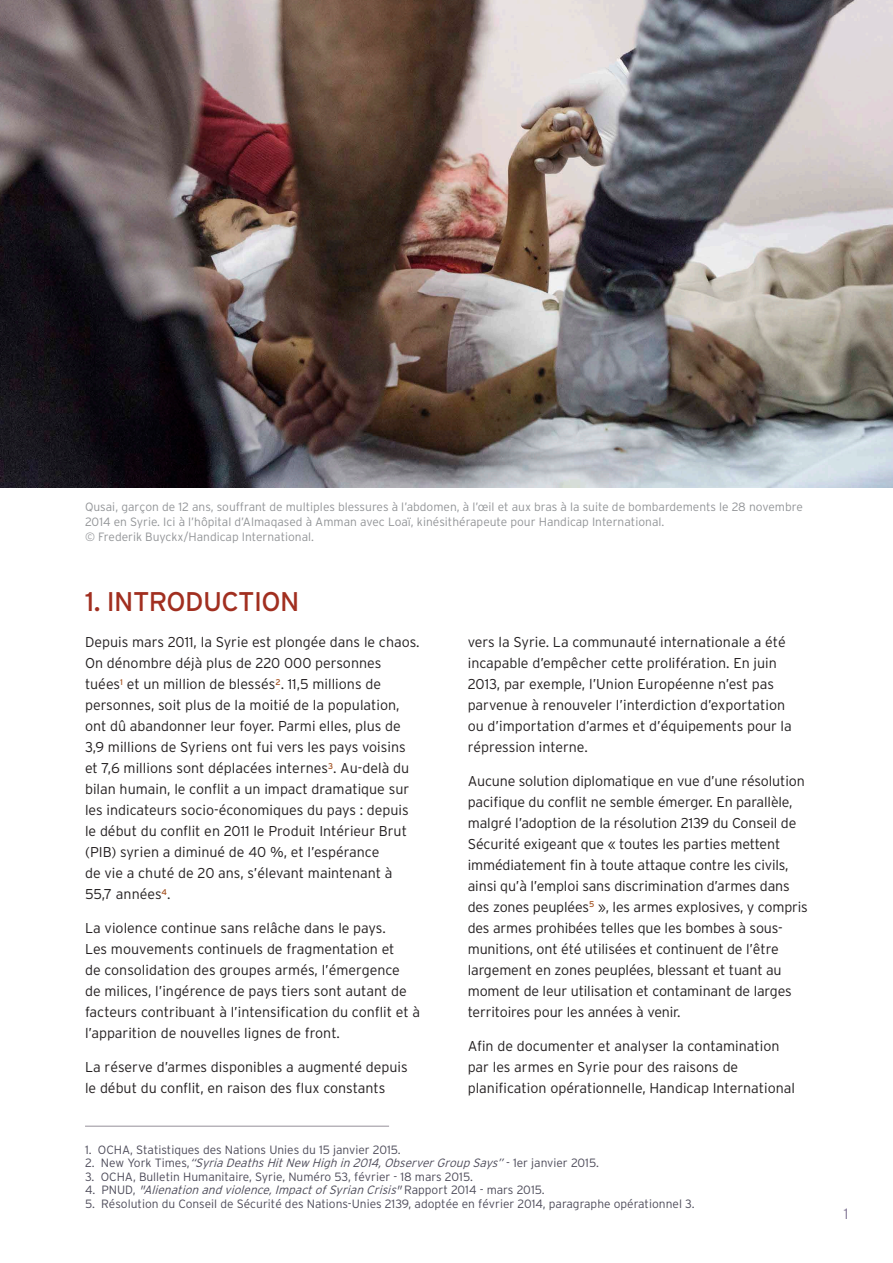
<style>
.page{position:relative;width:893px;height:1263px;background:#fff}
.page>*{position:absolute;margin:0;border:0;box-sizing:border-box;transform-origin:0 0}
.t1{font:27px "Interstate";letter-spacing:-.02em;color:#a12f20}
.t2{font:300 15px "Interstate";color:#817594}
.t3{font:300 14.25px/21px "Interstate";color:#231f20}
.t4{font:300 12px/13.5px "Interstate";color:#4e4c5a}
.t5{font:300 12px/15px "Interstate";color:#939598}
.s1{font-style:italic}
</style>
<div class="page">
<img style="left:0;top:0;width:893px;height:488px">
<hr style="left:85px;top:1126px;width:304px;height:1px;background:#958f99">
<p class="t5" style="left:85px;top:499px;width:719px">Qusai, garçon de 12 ans, souffrant de multiples blessures à l’abdomen, à l’œil et aux bras à la suite de bombardements le 28 novembre<br>2014 en Syrie. Ici à l’hôpital d’Almaqased à Amman avec Loaï, kinésithérapeute pour Handicap I nternational.<br>© Frederik Buyckx/Handicap I nternational.</p>
<h1 class="t1" style="left:85px;top:585px;width:216px">1. INTRODUCTION</h1>
<p class="t3" style="left:85px;top:632px;width:336px">Depuis mars 2011, la Syrie est plongée dans le chaos.<br>On dénombre déjà plus de 220 000 personnes tuées<sup>1</sup> et un million de blessés<sup>2</sup>. 11,5 millions de personnes, soit plus de la moitié de la population, ont dû abandonner leur foyer. Parmi elles, plus de 3,9 millions de Syriens ont fui vers les pays voisins et 7,6 millions sont déplacées internes<sup>3</sup>. Au-delà du bilan humain, le conflit a un impact dramatique sur les indicateurs socio-économiques du pays : depuis le début du conflit en 2011 le Produit I ntérieur Brut (PI B) syrien a diminué de 40 %, et l’espérance<br>de vie a chuté de 20 ans, s’élevant maintenant à 55,7 années<sup>4</sup>.</p>
<p class="t3" style="left:85px;top:917px;width:337px">La violence continue sans relâche dans le pays.<br>Les mouvements continuels de fragmentation et<br>de consolidation des groupes armés, l’émergence<br>de milices, l’ingérence de pays tiers sont autant de facteurs contribuant à l’intensification du conflit et à l’apparition de nouvelles lignes de front.</p>
<p class="t3" style="left:85px;top:1056px;width:324px">La réserve d’armes disponibles a augmenté depuis le début du conflit, en raison des flux constants</p>
<p class="t3" style="left:468px;top:632px;width:326px">vers la Syrie. La communauté internationale a été incapable d’empêcher cette prolifération. En juin 2013, par exemple, l’Union Européenne n’est pas parvenue à renouveler l’interdiction d’exportation ou d’importation d’armes et d’équipements pour la répression interne.</p>
<p class="t3" style="left:468px;top:770px;width:342px">Aucune solution diplomatique en vue d’une résolution pacifique du conflit ne semble émerger. En parallèle, malgré l’adoption de la résolution 2139 du Conseil de Sécurité exigeant que « toutes les parties mettent immédiatement fin à toute attaque contre les civils, ainsi qu’à l’emploi sans discrimination d’armes dans des zones peuplées<sup>5</sup> », les armes explosives, y compris des armes prohibées telles que les bombes à sous&shy;munitions, ont été utilisées et continuent de l’être largement en zones peuplées, blessant et tuant au moment de leur utilisation et contaminant de larges territoires pour les années à venir.</p>
<p class="t3" style="left:468px;top:1035px;width:329px">Afin de documenter et analyser la contamination par les armes en Syrie pour des raisons de planification opérationnelle, Handicap I nternational</p>
<p class="t4" style="left:85px;top:1143px;width:515px">1. OCHA, Statistiques des Nations Unies du 15 janvier 2015.<br>2 . N e w Yo r k T i m e s , <span class="s1">“SyriaDeathsHitNew Highin2014,ObserverGroupSays”</span>- 1 e r j a n v i e r 2 0 1 5 .</p>
<p class="t4" style="left:85px;top:1170px;width:461px">3. OCHA, Bulletin Humanitaire, Syrie, Numéro 53, février - 18 mars 2015.<br>4 . P N U D , <span class="s1">"Alienationandviolence,ImpactofSyrianCrisis"</span>R a p p o r t 2 0 1 4 - m a r s 2 0 1 5 .</p>
<p class="t4" style="left:85px;top:1197px;width:611px">5. Résolution du Conseil de Sécurité des Nations-Unies 2139, adoptée en février 2014, paragraphe opérationnel 3.</p>
<p class="t2" style="left:844px;top:1204px;width:6px">1</p>
</div>
